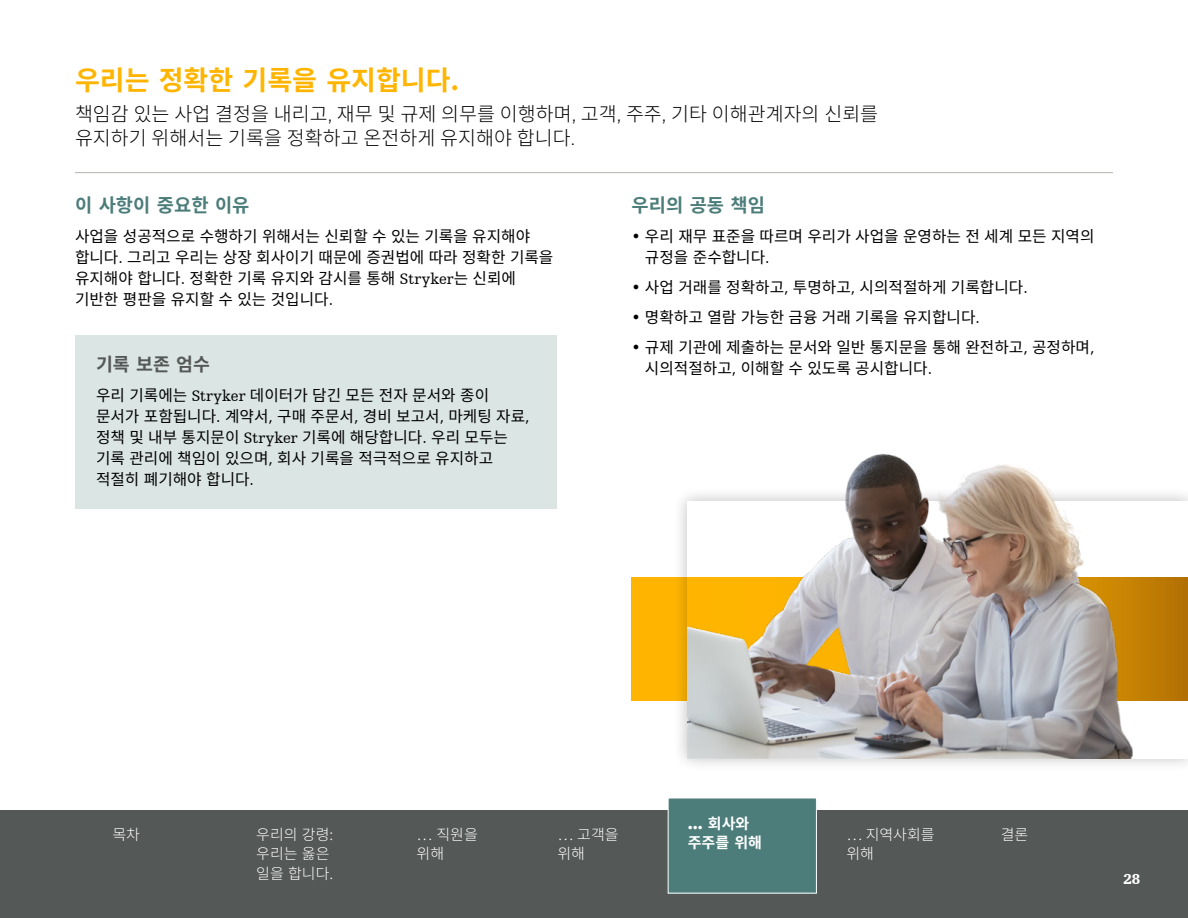
<style>
.page{position:relative;width:1188px;height:918px;background:#fff}
.page>*{position:absolute;margin:0;border:0;box-sizing:border-box;transform-origin:0 0}
.t1{font:700 27px "Noto Sans CJ Kkr";color:#ffb500}
.t2{font:300 19.5px/24px "Noto Sans CJ Kkr";color:#000}
.t3{font:700 18.75px "Noto Sans CJ Kkr";color:#4c7d7a}
.t4{font:700 18.3px "Noto Sans CJ Kkr";color:#545857}
.t5{font:15.75px/21px "Noto Sans CJ Kkr";color:#000}
.t6{font:300 15px/19.5px "Noto Sans CJ Kkr";color:#fff}
.t7{font:700 15px/19.5px "Noto Sans CJ Kkr";color:#fff}
.t8{font:900 15px "Humanist Slabserif 712 BT";color:#fff}
.s1{font-family:"Egyptienne URW"}
.s2{font-family:"Humanist Slabserif 712 BT"}
.s3{font-family:"Futura LT Pro"}
</style>
<div class="page">
<div style="left:632px;top:578px;width:556px;height:122px;background:#ffb500"></div>
<div style="left:672px;top:486px;width:516px;height:287px;background:#000;opacity:.25"></div>
<hr style="left:75px;top:172px;width:1038px;height:1px;background:#b2b4ad">
<div style="left:75px;top:336px;width:481px;height:173px;background:#dbe5e4"></div>
<img style="left:687px;top:453px;width:501px;height:306px">
<div style="left:0;top:810px;width:1188px;height:108px;background:#545857"></div>
<div style="left:668px;top:798px;width:148px;height:95px;background:#4c7d7a"></div>
<h1 class="t1" style="left:75px;top:65px;width:386px">우리는 정확한 기록을 유지합니다.</h1>
<p class="t2" style="left:75px;top:103px;width:805px">책임감 있는 사업 결정을 내리고<span class="s1">,</span> 재무 및 규제 의무를 이행하며<span class="s1">,</span> 고객<span class="s1">,</span> 주주<span class="s1">,</span> 기타 이해관계자의 신뢰를 유지하기 위해서는 기록을 정확하고 온전하게 유지해야 합니다<span class="s1">.</span></p>
<p class="t3" style="left:75px;top:195px;width:176px">이 사항이 중요한 이유</p>
<p class="t5" style="left:75px;top:226px;width:480px">사업을 성공적으로 수행하기 위해서는 신뢰할 수 있는 기록을 유지해야 합니다<span class="s2">.</span> 그리고 우리는 상장 회사이기 때문에 증권법에 따라 정확한 기록을 유지해야 합니다<span class="s2">.</span> 정확한 기록 유지와 감시를 통해 <span class="s2">Stryker</span>는 신뢰에 기반한 평판을 유지할 수 있는 것입니다<span class="s2">.</span></p>
<p class="t4" style="left:96px;top:354px;width:116px">기록 보존 엄수</p>
<p class="t5" style="left:96px;top:385px;width:435px">우리 기록에는 <span class="s2">Stryker</span> 데이터가 담긴 모든 전자 문서와 종이 문서가 포함됩니다<span class="s2">.</span> 계약서<span class="s2">,</span> 구매 주문서<span class="s2">,</span> 경비 보고서<span class="s2">,</span> 마케팅 자료<span class="s2">, </span>정책 및 내부 통지문이 <span class="s2">Stryker</span> 기록에 해당합니다<span class="s2">.</span> 우리 모두는 기록 관리에 책임이 있으며<span class="s2">,</span> 회사 기록을 적극적으로 유지하고 적절히 폐기해야 합니다<span class="s2">.</span></p>
<p class="t3" style="left:632px;top:195px;width:135px">우리의 공동 책임</p>
<p class="t5" style="left:645px;top:226px;width:451px;text-indent:-13px"><span class="s2">•</span> 우리 재무 표준을 따르며 우리가 사업을 운영하는 전 세계 모든 지역의 규정을 준수합니다<span class="s2">.</span></p>
<p class="t5" style="left:632px;top:277px;width:398px"><span class="s2">•</span> 사업 거래를 정확하고<span class="s2">,</span> 투명하고<span class="s2">,</span> 시의적절하게 기록합니다<span class="s2">.</span></p>
<p class="t5" style="left:632px;top:307px;width:350px"><span class="s2">•</span> 명확하고 열람 가능한 금융 거래 기록을 유지합니다<span class="s2">.</span></p>
<p class="t5" style="left:645px;top:337px;width:451px;text-indent:-13px"><span class="s2">•</span> 규제 기관에 제출하는 문서와 일반 통지문을 통해 완전하고<span class="s2">,</span> 공정하며<span class="s2">, </span>시의적절하고<span class="s2">,</span> 이해할 수 있도록 공시합니다<span class="s2">.</span></p>
<p class="t7" style="left:688px;top:814px;width:76px"><span class="s3">…</span> 회사와 주주를 위해</p>
<p class="t6" style="left:112px;top:825px;width:29px">목차</p>
<p class="t6" style="left:256px;top:825px;width:78px">우리의 강령: 우리는 옳은 일을 합니다.</p>
<p class="t6" style="left:557px;top:825px;width:63px">… 고객을 위해</p>
<p class="t6" style="left:697px;top:825px;width:75px">… 회사와 주주를 위해</p>
<p class="t6" style="left:846px;top:825px;width:90px">… 지역사회를 위해</p>
<p class="t6" style="left:417px;top:825px;width:63px">… 직원을</p>
<p class="t6" style="left:1001px;top:825px;width:29px">결론</p>
<p class="t6" style="left:417px;top:844px;width:29px">위해</p>
<p class="t8" style="left:1123px;top:870px;width:18px">28</p>
</div>
